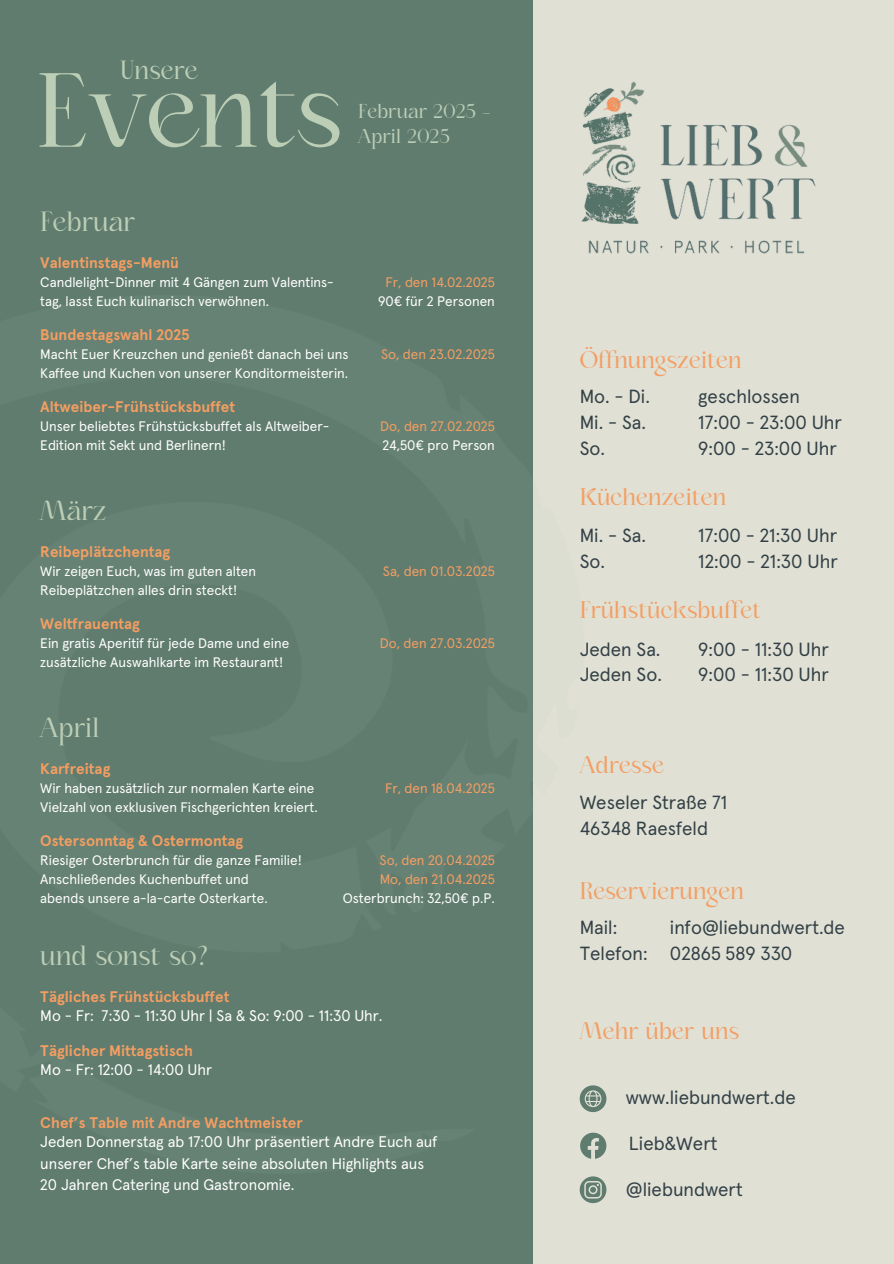
<style>
.page{position:relative;width:894px;height:1264px;background:#fff}
.page>*{position:absolute;margin:0;border:0;box-sizing:border-box;transform-origin:0 0}
.t1{font:95.1px "Kaftan Serif";color:#bcceb6}
.t2{font:25.05px "Kaftan Serif";color:#bcceb6}
.t3{font:23.7px "Kaftan Serif";color:#bcceb6}
.t4{font:21.75px "Kaftan Serif";color:#f49e62}
.t5{font:19.05px/25.8px "Apercu";color:#334146}
.t6{font:18.15px/24.8px "Kaftan Serif";color:#bcceb6}
.t7{font:700 15.3px "Apercu";color:#f49e62}
.t8{font:15.3px/21.3px "Apercu";color:#fff}
.t9{font:13.8px/19.2px "Apercu";color:#fff}
.t10{font:13.8px "Apercu";color:#f49e62}
.s1{color:#f49e62}
</style>
<div class="page">
<div style="left:0;top:0;width:893px;height:1263px;background:#607c6f"></div>
<div style="left:533px;top:0;width:360px;height:1263px;background:#e0e0d5"></div>
<img style="left:581px;top:81px;width:235px;height:173px">
<svg style="left:580px;top:1132px;width:26px;height:26px"></svg>
<svg style="left:579px;top:1176px;width:27px;height:27px"></svg>
<svg style="left:579px;top:1085px;width:27px;height:27px"></svg>
<h4 class="t3" style="left:120px;top:59px;width:79px">Unsere</h4>
<p class="t1" style="left:36px;top:66px;width:308px">Events</p>
<h3 class="t6" style="left:358px;top:99px;width:134px">Februar 2025 -<br>April 2025</h3>
<h4 class="t2" style="left:40px;top:209px;width:96px">Februar</h4>
<h3 class="t7" style="left:40px;top:256px;width:140px">Valentinstags-Menü</h3>
<h4 class="t9" style="left:40px;top:273px;width:295px">Candlelight-Dinner mit 4 Gängen zum Valentins&shy;tag, lasst Euch kulinarisch verwöhnen.</h4>
<h4 class="t10" style="left:385px;top:276px;width:111px">Fr, den 14.02.2025</h4>
<h3 class="t9" style="left:378px;top:292px;width:118px">90€ für 2 Personen</h3>
<h5 class="t7" style="left:40px;top:328px;width:151px">Bundestagswahl 2025</h5>
<p class="t9" style="left:40px;top:345px;width:310px">Macht Euer Kreuzchen und genießt danach bei uns<br>Kaffee und Kuchen von unserer Konditormeisterin.</p>
<p class="t10" style="left:381px;top:348px;width:115px">So, den 23.02.2025</p>
<p class="t7" style="left:40px;top:400px;width:196px">Altweiber-Frühstücksbuffet</p>
<p class="t9" style="left:40px;top:417px;width:290px">Unser beliebtes Frühstücksbuffet als Altweiber-<br>Edition mit Sekt und Berlinern!</p>
<h5 class="t10" style="left:380px;top:420px;width:116px">Do, den 27.02.2025</h5>
<p class="t9" style="left:382px;top:437px;width:114px">24,50€ pro Person</p>
<p class="t2" style="left:40px;top:498px;width:68px">März</p>
<p class="t7" style="left:40px;top:545px;width:132px">Reibeplätzchentag</p>
<h5 class="t9" style="left:40px;top:562px;width:217px">Wir zeigen Euch, was im guten alten<br>Reibeplätzchen alles drin steckt!</h5>
<p class="t10" style="left:383px;top:565px;width:113px">Sa, den 01.03.2025</p>
<p class="t7" style="left:40px;top:617px;width:101px">Weltfrauentag</p>
<p class="t9" style="left:40px;top:634px;width:250px">Ein gratis Aperitif für jede Dame und eine zusätzliche Auswahlkarte im Restaurant!</p>
<h2 class="t10" style="left:379px;top:637px;width:117px">Do, den 27.03.2025</h2>
<p class="t2" style="left:40px;top:715px;width:60px">April</p>
<h5 class="t7" style="left:40px;top:762px;width:72px">Karfreitag</h5>
<p class="t9" style="left:40px;top:779px;width:279px">Wir haben zusätzlich zur normalen Karte eine<br>Vielzahl von exklusiven Fischgerichten kreiert.</p>
<p class="t10" style="left:385px;top:782px;width:111px">Fr, den 18.04.2025</p>
<h5 class="t7" style="left:40px;top:834px;width:204px">Ostersonntag &amp; Ostermontag</h5>
<p class="t9" style="left:40px;top:851px;width:263px">Riesiger Osterbrunch für die ganze Familie!<br>Anschließendes Kuchenbuffet und</p>
<p class="t9" style="left:40px;top:889px;width:229px">abends unsere a-la-carte Osterkarte.</p>
<h2 class="t10" style="left:379px;top:854px;width:117px">So, den 20.04.2025</h2>
<h5 class="t9" style="left:343px;top:870px;width:153px;text-align:right"><span class="s1">Mo, den 21.04.2025<br></span>Osterbrunch: 32,50€ p.P.</h5>
<h5 class="t2" style="left:40px;top:943px;width:169px">und sonst so?</h5>
<h5 class="t7" style="left:40px;top:990px;width:191px">Tägliches Frühstücksbuffet</h5>
<p class="t8" style="left:40px;top:1005px;width:344px">Mo - Fr: 7:30 - 11:30 Uhr | Sa &amp; So: 9:00 - 11:30 Uhr.</p>
<p class="t7" style="left:40px;top:1044px;width:154px">Täglicher Mittagstisch</p>
<p class="t8" style="left:40px;top:1059px;width:173px">Mo - Fr: 12:00 - 14:00 Uhr</p>
<p class="t7" style="left:40px;top:1116px;width:264px">Chef’s Table mit Andre Wachtmeister</p>
<h2 class="t8" style="left:40px;top:1132px;width:398px">Jeden Donnerstag ab 17:00 Uhr präsentiert Andre Euch auf unserer Chef’s table Karte seine absoluten Highlights aus<br>20 Jahren Catering und Gastronomie.</h2>
<h4 class="t4" style="left:579px;top:349px;width:163px">Öffnungszeiten</h4>
<h3 class="t5" style="left:579px;top:385px;width:72px">Mo. - Di.<br>Mi. - Sa.<br>So.</h3>
<h4 class="t5" style="left:698px;top:385px;width:145px">geschlossen<br>17:00 - 23:00 Uhr<br>9:00 - 23:00 Uhr</h4>
<h4 class="t4" style="left:579px;top:486px;width:148px">Küchenzeiten</h4>
<h4 class="t5" style="left:579px;top:524px;width:68px">Mi. - Sa.<br>So.</h4>
<p class="t5" style="left:698px;top:524px;width:141px">17:00 - 21:30 Uhr<br>12:00 - 21:30 Uhr</p>
<h2 class="t4" style="left:579px;top:600px;width:183px">Frühstücksbuffet</h2>
<h4 class="t5" style="left:579px;top:637px;width:84px">Jeden Sa.<br>Jeden So.</h4>
<h2 class="t5" style="left:698px;top:637px;width:132px">9:00 - 11:30 Uhr<br>9:00 - 11:30 Uhr</h2>
<h3 class="t4" style="left:579px;top:754px;width:86px">Adresse</h3>
<h3 class="t5" style="left:579px;top:790px;width:149px">Weseler Straße 71<br>46348 Raesfeld</h3>
<h4 class="t4" style="left:579px;top:880px;width:166px">Reservierungen</h4>
<p class="t5" style="left:579px;top:916px;width:69px">Mail:<br>Telefon:</p>
<p class="t5" style="left:669px;top:916px;width:176px">info@liebundwert.de<br>02865 589 330</p>
<h4 class="t4" style="left:579px;top:1020px;width:161px">Mehr über uns</h4>
<h4 class="t5" style="left:625px;top:1085px;width:171px">www.liebundwert.de</h4>
<h4 class="t5" style="left:628px;top:1131px;width:90px">Lieb&amp;Wert</h4>
<h1 class="t5" style="left:625px;top:1177px;width:118px">@liebundwert</h1>
</div>
